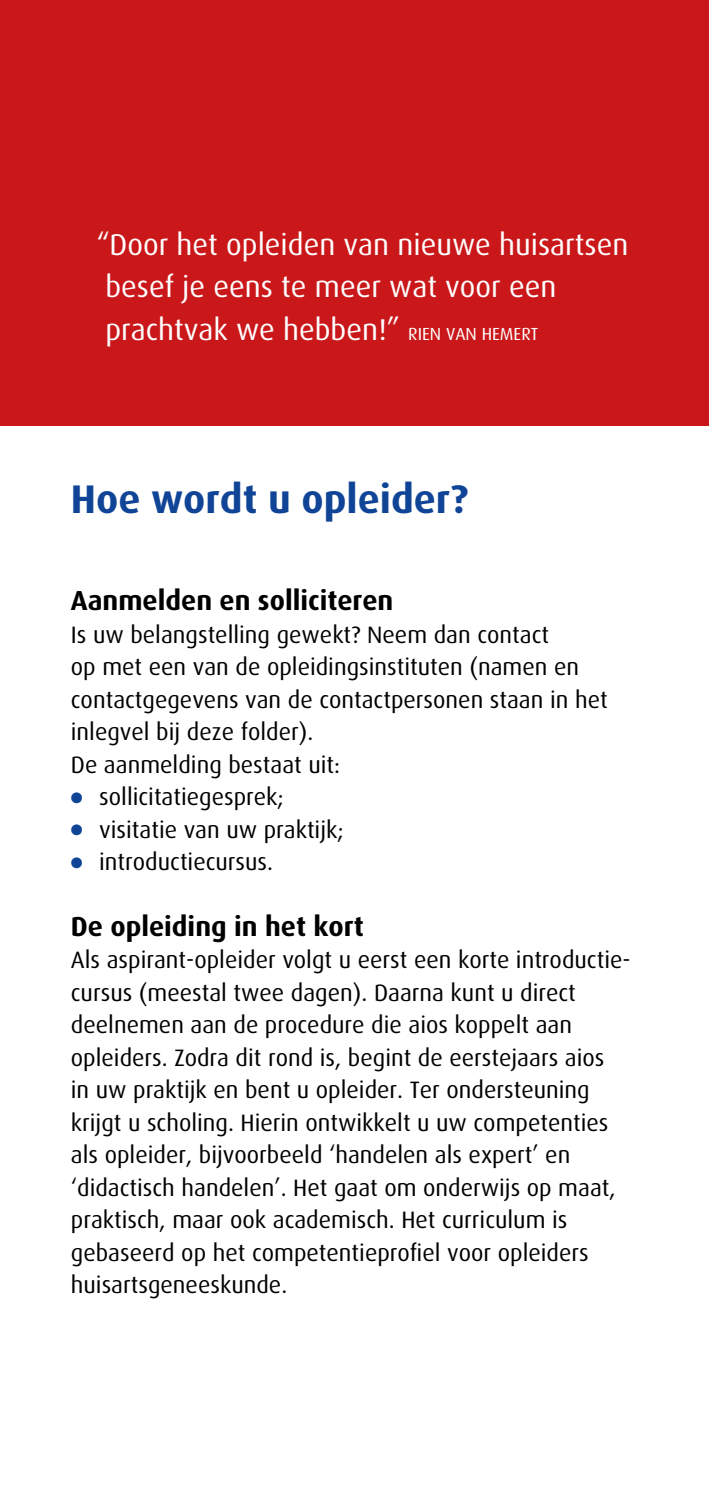
<style>
.page{position:relative;width:709px;height:1489px;background:#fff}
.page>*{position:absolute;margin:0;border:0;box-sizing:border-box;transform-origin:0 0}
.t1{font:700 40px "Dax";color:#0f4496}
.t2{font:30px/42.5px "Dax";color:#fff}
.t3{font:700 27.5px "Dax";color:#000}
.List_Paragraph{font:23.75px/32.5px "Dax";color:#000}
.s1{font-size:17.5px}
.s2{color:#0f4496}
</style>
<div class="page">
<div style="left:0;top:0;width:709px;height:425px;background:#ca181a"></div>
<p class="t2" style="left:105px;top:223px;width:524px;text-indent:-9px">“Door het opleiden van nieuwe huisartsen besef je eens te meer wat voor een prachtvak we hebben!” <span class="s1">RIEN VAN HEMERT</span></p>
<p class="t1" style="left:71px;top:476px;width:399px">Hoe wordt u opleider?</p>
<p class="t3" style="left:71px;top:585px;width:324px">Aanmelden en solliciteren</p>
<p class="List_Paragraph" style="left:71px;top:618px;width:538px">Is uw belangstelling gewekt? Neem dan contact<br>op met een van de opleidingsinstituten (namen en contactgegevens van de contactpersonen staan in het inlegvel bij deze folder).</p>
<p class="List_Paragraph" style="left:71px;top:748px;width:271px">De aanmelding bestaat uit:</p>
<p class="List_Paragraph" style="left:71px;top:781px;width:214px"><span class="s2">●</span> sollicitatiegesprek;</p>
<p class="List_Paragraph" style="left:71px;top:813px;width:274px"><span class="s2">●</span> visitatie van uw praktijk;</p>
<p class="List_Paragraph" style="left:71px;top:846px;width:204px"><span class="s2">●</span> introductiecursus.</p>
<p class="t3" style="left:71px;top:910px;width:294px">De opleiding in het kort</p>
<p class="List_Paragraph" style="left:71px;top:943px;width:558px">Als aspirant-opleider volgt u eerst een korte introductie&shy;cursus (meestal twee dagen). Daarna kunt u direct deelnemen aan de procedure die aios koppelt aan opleiders. Zodra dit rond is, begint de eerstejaars aios in uw praktijk en bent u opleider. Ter ondersteuning krijgt u scholing. Hierin ontwikkelt u uw competenties als opleider, bijvoorbeeld ‘handelen als expert’ en ‘didactisch handelen’. Het gaat om onderwijs op maat, praktisch, maar ook academisch. Het curriculum is gebaseerd op het competentieprofiel voor opleiders huisartsgeneeskunde.</p>
</div>
